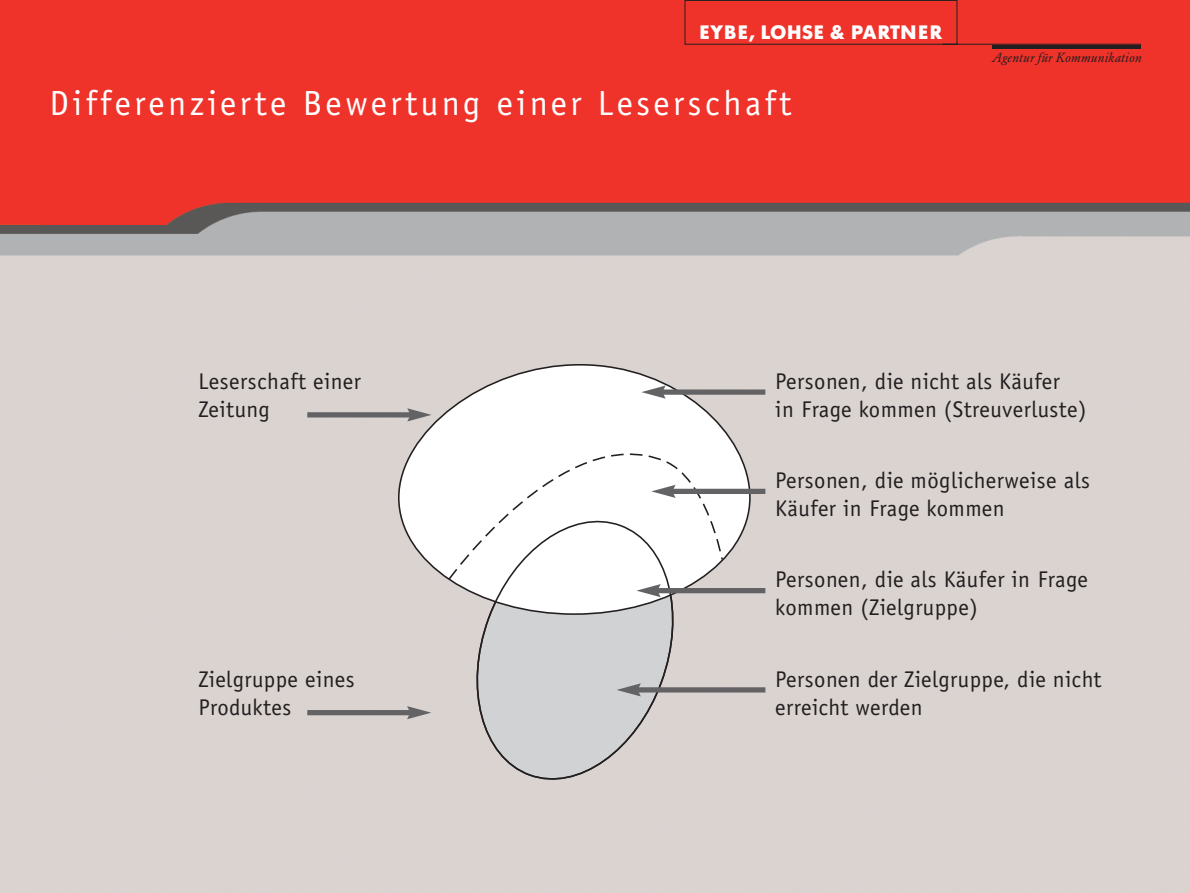
<style>
.page{position:relative;width:1190px;height:893px;background:#fff}
.page>*{position:absolute;margin:0;border:0;box-sizing:border-box;transform-origin:0 0}
.t1{font:35px "Officina Sans";letter-spacing:.1em;color:#fff}
.t2{font:22.75px/28px "Officina Sans";letter-spacing:.02em;color:#231f20}
.t3{font:700 19.25px "Futura BQ";letter-spacing:.04em;color:#fff}
.t4{font:italic 13.12px "Garamond BQ";letter-spacing:.025em;color:#231f20}
</style>
<div class="page">
<img style="left:0;top:0;width:1190px;height:892px">
<div style="left:684px;top:0;width:458px;height:45px;background:#ef322a"></div>
<hr style="left:992px;top:45px;width:149px;height:3px;background:#231f20">
<svg style="left:397px;top:363px;width:354px;height:252px;fill:#dad3d3"></svg>
<svg style="left:463px;top:581px;width:224px;height:211px;background:#d3d1d2"></svg>
<svg style="left:447px;top:419px;width:277px;height:162px"></svg>
<div style="left:661px;top:389px;width:104px;height:6px;background:#636366"></div>
<svg style="left:641px;top:385px;width:25px;height:13px"></svg>
<div style="left:671px;top:488px;width:94px;height:6px;background:#636366"></div>
<svg style="left:651px;top:485px;width:25px;height:13px"></svg>
<div style="left:656px;top:588px;width:109px;height:5px;background:#636366"></div>
<svg style="left:636px;top:584px;width:25px;height:13px"></svg>
<div style="left:636px;top:687px;width:129px;height:5px;background:#636366"></div>
<svg style="left:617px;top:683px;width:24px;height:13px"></svg>
<div style="left:307px;top:710px;width:105px;height:5px;background:#636366"></div>
<svg style="left:407px;top:706px;width:24px;height:13px"></svg>
<div style="left:307px;top:412px;width:105px;height:5px;background:#636366"></div>
<svg style="left:407px;top:408px;width:25px;height:13px"></svg>
<p class="t3" style="left:699px;top:25px;width:244px">EYBE, LOHSE &amp; PARTNER</p>
<p class="t1" style="left:50px;top:89px;width:743px">Differenzierte Bewertung einer Leserschaft</p>
<p class="t4" style="left:992px;top:52px;width:152px">Agentur für Kommunikation</p>
<p class="t2" style="left:198px;top:369px;width:164px">Leserschaft einer<br>Zeitung</p>
<p class="t2" style="left:775px;top:369px;width:313px">Personen, die nicht als Käufer<br>in Frage kommen (Streuverluste)</p>
<p class="t2" style="left:775px;top:468px;width:316px">Personen, die möglicherweise als<br>Käufer in Frage kommen</p>
<p class="t2" style="left:198px;top:666px;width:158px">Zielgruppe eines<br>Produktes</p>
<p class="t2" style="left:775px;top:567px;width:314px">Personen, die als Käufer in Frage kommen (Zielgruppe)</p>
<p class="t2" style="left:775px;top:666px;width:328px">Personen der Zielgruppe, die nicht erreicht werden</p>
</div>
